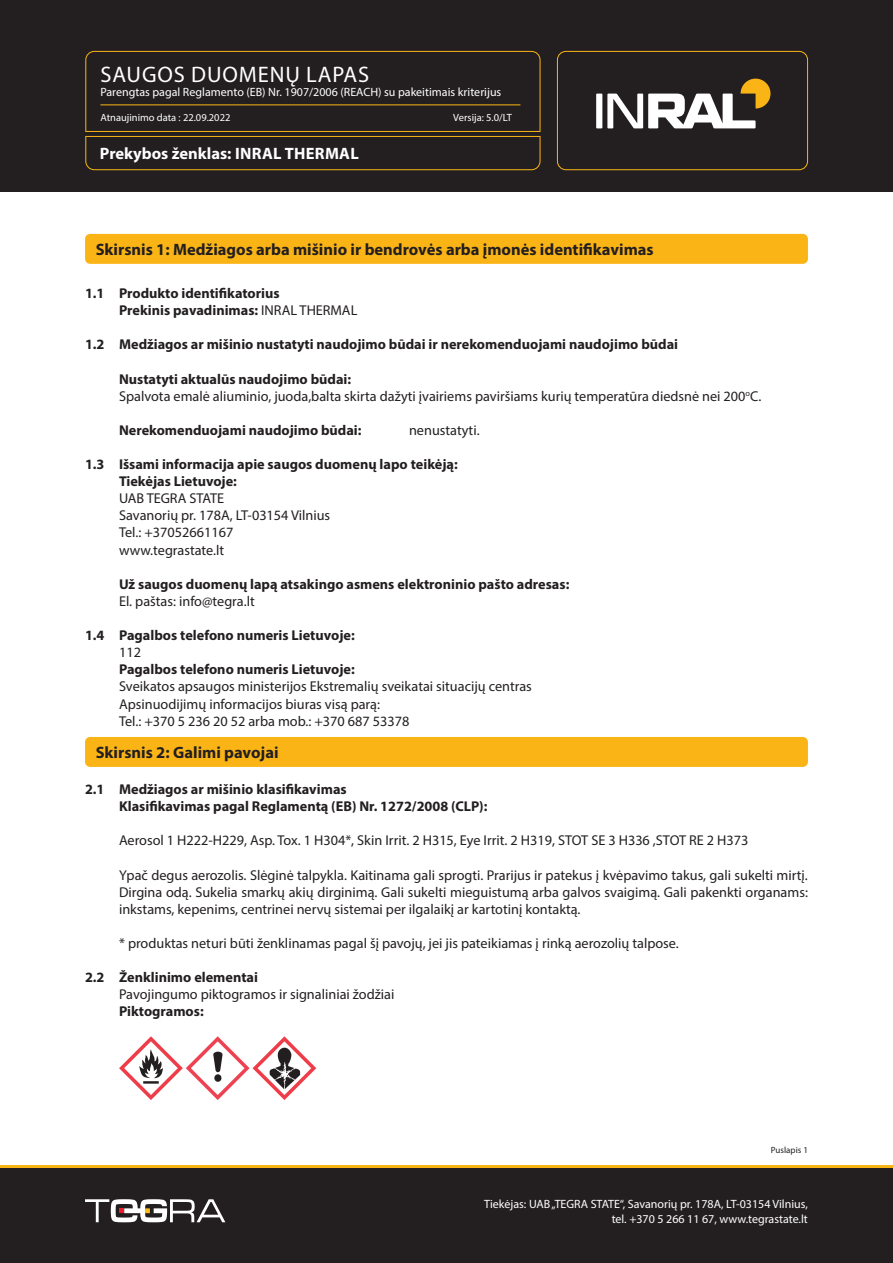
<style>
.page{position:relative;width:893px;height:1263px;background:#fff}
.page>*{position:absolute;margin:0;border:0;box-sizing:border-box;transform-origin:0 0}
.t1{font:22.5px "Myriad Pro";letter-spacing:.04em;color:#fff}
.Skyrius_baltas{font:700 16.5px "Myriad Pro";color:#231f20}
.t2{font:700 16.5px "Myriad Pro";letter-spacing:.005em;color:#fff}
._1_1_skyrius_Boldas{font:14.25px/17.1px "Myriad Pro";color:#231f20;text-align:justify}
._1_1_skyrius_Boldas-2{font:700 14.25px "Myriad Pro";color:#231f20}
.t3{font:12px/14.4px "Myriad Pro";color:#fff;text-align:right}
.t4{font:10.5px "Myriad Pro";color:#fff}
.t5{font:9px "Myriad Pro";color:#231f20}
.s1{font-weight:400}
</style>
<div class="page">
<div style="left:0;top:1165px;width:893px;height:98px;background:#231f20"></div>
<div style="left:0;top:0;width:893px;height:191px;background:#231f20"></div>
<svg style="left:85px;top:51px;width:456px;height:119px"></svg>
<div style="left:557px;top:51px;width:251px;height:119px;border:1px solid #fbb416;border-radius:9px"></div>
<hr style="left:100px;top:104px;width:420px;height:1px;background:#fbb416">
<svg style="left:85px;top:1199px;width:140px;height:23px"></svg>
<div style="left:596px;top:94px;width:6px;height:34px;background:#fff"></div>
<svg style="left:607px;top:79px;width:163px;height:49px"></svg>
<hr style="left:0;top:1165px;width:893px;height:2px;background:#fbb416">
<div style="left:85px;top:234px;width:723px;height:30px;background:#fbb416;border-radius:5px"></div>
<svg style="left:119px;top:1036px;width:197px;height:64px"></svg>
<div style="left:85px;top:737px;width:723px;height:30px;background:#fbb416;border-radius:5px"></div>
<h1 class="t1" style="left:101px;top:60px;width:270px">SAUGOS DUOMENŲ LAPAS</h1>
<p class="t3" style="left:100px;top:85px;width:402px">Parengtas pagal Reglamento (EB) Nr. 1907/2006 (REACH) su pakeitimais kriterijus</p>
<p class="t4" style="left:100px;top:111px;width:132px">Atnaujinimo data : 22.09.2022</p>
<p class="t4" style="left:453px;top:111px;width:60px">Versija: 5.0/LT</p>
<p class="t2" style="left:100px;top:142px;width:260px">Prekybos ženklas: INRAL THERMAL</p>
<p class="Skyrius_baltas" style="left:96px;top:239px;width:560px">Skirsnis 1: Medžiagos arba mišinio ir bendrovės arba įmonės identifikavimas</p>
<p class="_1_1_skyrius_Boldas-2" style="left:85px;top:284px;width:196px">1.1 Produkto identifikatorius</p>
<p class="_1_1_skyrius_Boldas-2" style="left:119px;top:301px;width:240px">Prekinis pavadinimas: <span class="s1">INRAL THERMAL</span></p>
<p class="_1_1_skyrius_Boldas-2" style="left:85px;top:335px;width:595px">1.2 Medžiagos ar mišinio nustatyti naudojimo būdai ir nerekomenduojami naudojimo būdai</p>
<p class="_1_1_skyrius_Boldas-2" style="left:119px;top:369px;width:234px">Nustatyti aktualūs naudojimo būdai:</p>
<p class="_1_1_skyrius_Boldas" style="left:119px;top:387px;width:644px">Spalvota emalė aliuminio, juoda,balta skirta dažyti įvairiems paviršiams kurių temperatūra diedsnė nei 200<sup>o</sup>C.</p>
<p class="_1_1_skyrius_Boldas-2" style="left:119px;top:421px;width:244px">Nerekomenduojami naudojimo būdai:</p>
<p class="_1_1_skyrius_Boldas" style="left:409px;top:421px;width:72px">nenustatyti.</p>
<p class="_1_1_skyrius_Boldas-2" style="left:85px;top:455px;width:374px">1.3 Išsami informacija apie saugos duomenų lapo teikėją:</p>
<p class="_1_1_skyrius_Boldas-2" style="left:119px;top:472px;width:119px">Tiekėjas Lietuvoje:</p>
<p class="_1_1_skyrius_Boldas" style="left:119px;top:490px;width:107px">UAB TEGRA STATE</p>
<p class="_1_1_skyrius_Boldas" style="left:119px;top:507px;width:213px">Savanorių pr. 178A, LT-03154 Vilnius</p>
<p class="_1_1_skyrius_Boldas" style="left:119px;top:524px;width:116px">Tel.: +37052661167</p>
<p class="_1_1_skyrius_Boldas" style="left:119px;top:541px;width:107px">www.tegrastate.lt</p>
<p class="_1_1_skyrius_Boldas-2" style="left:119px;top:575px;width:452px">Už saugos duomenų lapą atsakingo asmens elektroninio pašto adresas:</p>
<p class="_1_1_skyrius_Boldas" style="left:119px;top:592px;width:137px">El. paštas: info@tegra.lt</p>
<p class="_1_1_skyrius_Boldas-2" style="left:85px;top:626px;width:271px">1.4 Pagalbos telefono numeris Lietuvoje:</p>
<p class="_1_1_skyrius_Boldas" style="left:119px;top:644px;width:23px">112</p>
<p class="_1_1_skyrius_Boldas-2" style="left:119px;top:660px;width:237px">Pagalbos telefono numeris Lietuvoje:</p>
<p class="_1_1_skyrius_Boldas" style="left:119px;top:678px;width:414px">Sveikatos apsaugos ministerijos Ekstremalių sveikatai situacijų centras</p>
<p class="_1_1_skyrius_Boldas" style="left:119px;top:695px;width:262px">Apsinuodijimų informacijos biuras visą parą:</p>
<p class="_1_1_skyrius_Boldas" style="left:119px;top:712px;width:292px">Tel.: +370 5 236 20 52 arba mob.: +370 687 53378</p>
<p class="Skyrius_baltas" style="left:96px;top:742px;width:184px">Skirsnis 2: Galimi pavojai</p>
<p class="_1_1_skyrius_Boldas-2" style="left:85px;top:780px;width:263px">2.1 Medžiagos ar mišinio klasifikavimas</p>
<p class="_1_1_skyrius_Boldas-2" style="left:119px;top:797px;width:370px">Klasifikavimas pagal Reglamentą (EB) Nr. 1272/2008 (CLP):</p>
<p class="_1_1_skyrius_Boldas" style="left:119px;top:832px;width:631px">Aerosol 1 H222-H229, Asp. Tox. 1 H304*, Skin Irrit. 2 H315, Eye Irrit. 2 H319, STOT SE 3 H336 ,STOT RE 2 H373</p>
<p class="_1_1_skyrius_Boldas" style="left:119px;top:866px;width:690px">Ypač degus aerozolis. Slėginė talpykla. Kaitinama gali sprogti. Prarijus ir patekus į kvėpavimo takus, gali sukelti mirtį.<br>Dirgina odą. Sukelia smarkų akių dirginimą. Gali sukelti mieguistumą arba galvos svaigimą. Gali pakenkti organams: inkstams, kepenims, centrinei nervų sistemai per ilgalaikį ar kartotinį kontaktą.</p>
<p class="_1_1_skyrius_Boldas" style="left:119px;top:934px;width:561px">* produktas neturi būti ženklinamas pagal šį pavojų, jei jis pateikiamas į rinką aerozolių talpose.</p>
<p class="_1_1_skyrius_Boldas-2" style="left:85px;top:968px;width:174px">2.2 Ženklinimo elementai</p>
<p class="_1_1_skyrius_Boldas" style="left:119px;top:986px;width:277px">Pavojingumo piktogramos ir signaliniai žodžiai</p>
<p class="_1_1_skyrius_Boldas-2" style="left:119px;top:1002px;width:86px">Piktogramos:</p>
<p class="t5" style="left:771px;top:1144px;width:38px">Puslapis 1</p>
<p class="t3" style="left:484px;top:1197px;width:325px">Tiekėjas: UAB „TEGRA STATE“, Savanorių pr. 178A, LT-03154 Vilnius, tel. +370 5 266 11 67, www.tegrastate.lt</p>
</div>
